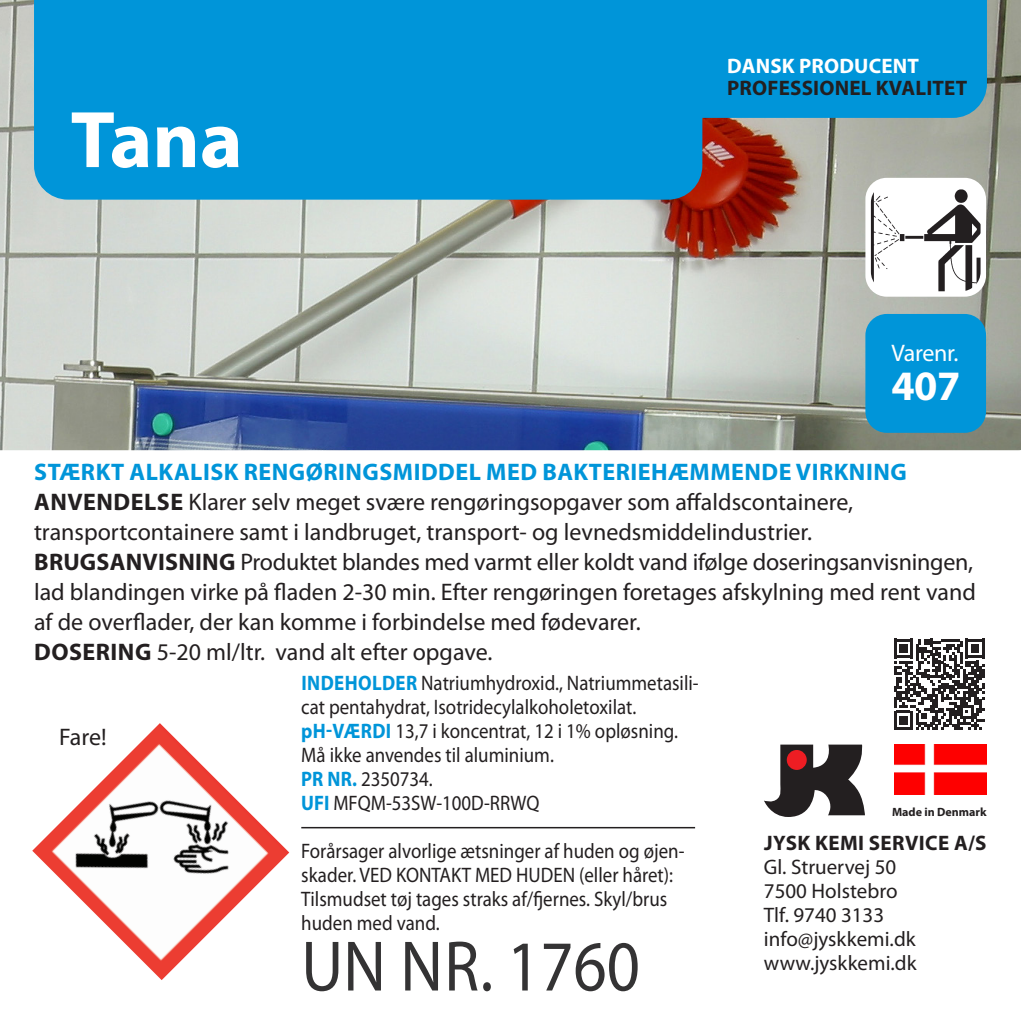
<style>
.page{position:relative;width:1021px;height:1021px;background:#fff}
.page>*{position:absolute;margin:0;border:0;box-sizing:border-box;transform-origin:0 0}
.t1{font:700 81px "Myriad Pro";color:#fff}
.t2{font:72px "Myriad Pro";color:#343334;scale:.9 1}
.t3{font:700 42px "Myriad Pro";color:#fff}
.t4{font:24px/30px "Myriad Pro";color:#231f20}
.t5{font:700 24px "Myriad Pro";letter-spacing:.02em;color:#0095d9}
.t6{font:24px "Myriad Pro";letter-spacing:-.01em;color:#fff}
.t7{font:21px/24px "Myriad Pro";color:#231f20;scale:.9 1}
.t8{font:21px "Myriad Pro";color:#231f20}
.t9{font:700 21px "Myriad Pro";letter-spacing:.01em;color:#231f20}
.t10{font:700 21px "Myriad Pro";letter-spacing:.01em;color:#fff}
.t11{font:700 12px "Myriad Pro";color:#231f20}
.s1{font-weight:700}
.s2{font-weight:700;color:#0095d9}
</style>
<div class="page">
<img style="left:0;top:0;width:1020px;height:450px">
<svg style="left:764px;top:744px;width:101px;height:73px"></svg>
<div style="left:786px;top:750px;width:20px;height:20px;background:#ee1d23;border-radius:50%"></div>
<div style="left:34px;top:0;width:952px;height:118px;background:#0095d9"></div>
<div style="left:865px;top:314px;width:121px;height:119px;background:#0095d9;border-radius:21px"></div>
<div style="left:34px;top:39px;width:668px;height:161px;background:#0095d9;border-radius:34px"></div>
<hr style="left:301px;top:826px;width:394px;height:2px;background:#231f20">
<div style="left:865px;top:178px;width:121px;height:119px;background:#fff;border-radius:21px"></div>
<img style="left:870px;top:183px;width:110px;height:108px">
<img style="left:32px;top:723px;width:257px;height:257px">
<img style="left:894px;top:744px;width:92px;height:50px">
<svg style="left:894px;top:638px;width:90px;height:92px"></svg>
<p class="t1" style="left:71px;top:87px;width:174px">Tana</p>
<p class="t10" style="left:727px;top:53px;width:193px">DANSK PRODUCENT</p>
<p class="t9" style="left:727px;top:74px;width:242px">PROFESSIONEL KVALITET</p>
<p class="t6" style="left:891px;top:338px;width:69px">Varenr.</p>
<p class="t3" style="left:891px;top:358px;width:71px">407</p>
<p class="t5" style="left:34px;top:456px;width:874px">STÆRKT ALKALISK RENGØRINGSMIDDEL MED BAKTERIEHÆMMENDE VIRKNING</p>
<p class="t4" style="left:34px;top:487px;width:820px"><span class="s1">ANVENDELSE</span> Klarer selv meget svære rengøringsopgaver som affaldscontainere, transportcontainere samt i landbruget, transport- og levnedsmiddelindustrier.</p>
<p class="t4" style="left:34px;top:547px;width:943px;text-align:justify"><span class="s1">BRUGSANVISNING</span> Produktet blandes med varmt eller koldt vand ifølge doseringsanvisningen, lad blandingen virke på fladen 2-30 min. Efter rengøringen foretages afskylning med rent vand af de overflader, der kan komme i forbindelse med fødevarer.</p>
<p class="t4" style="left:34px;top:637px;width:459px"><span class="s1">DOSERING</span> 5-20 ml/ltr. vand alt efter opgave.</p>
<p class="t4" style="left:59px;top:721px;width:49px">Fare!</p>
<p class="t7" style="left:301px;top:671px;width:443px"><span class="s2">INDEHOLDER</span> Natriumhydroxid., Natriummetasili&shy;cat pentahydrat, Isotridecylalkoholetoxilat.</p>
<p class="t7" style="left:301px;top:719px;width:420px"><span class="s2">pH-VÆRDI</span> 13,7 i koncentrat, 12 i 1% opløsning.</p>
<p class="t7" style="left:301px;top:743px;width:282px">Må ikke anvendes til aluminium.</p>
<p class="t7" style="left:301px;top:767px;width:266px"><span class="s2">PR NR.</span> 2350734.<br><span class="s2">UFI</span> MFQM-53SW-100D-RRWQ</p>
<p class="t7" style="left:301px;top:839px;width:427px">Forårsager alvorlige ætsninger af huden og øjen&shy;skader. VED KONTAKT MED HUDEN (eller håret):<br>Tilsmudset tøj tages straks af/fjernes. Skyl/brus huden med vand.</p>
<p class="t2" style="left:301px;top:921px;width:378px">UN NR. 1760</p>
<p class="t11" style="left:892px;top:803px;width:96px">Made in Denmark</p>
<p class="t9" style="left:764px;top:829px;width:224px">JYSK KEMI SERVICE A/S</p>
<p class="t8" style="left:764px;top:853px;width:134px">Gl. Struervej 50</p>
<p class="t8" style="left:764px;top:877px;width:135px">7500 Holstebro</p>
<p class="t8" style="left:764px;top:901px;width:122px">Tlf. 9740 3133</p>
<p class="t8" style="left:764px;top:925px;width:153px">info@jyskkemi.dk</p>
<p class="t8" style="left:764px;top:949px;width:154px">www.jyskkemi.dk</p>
</div>
